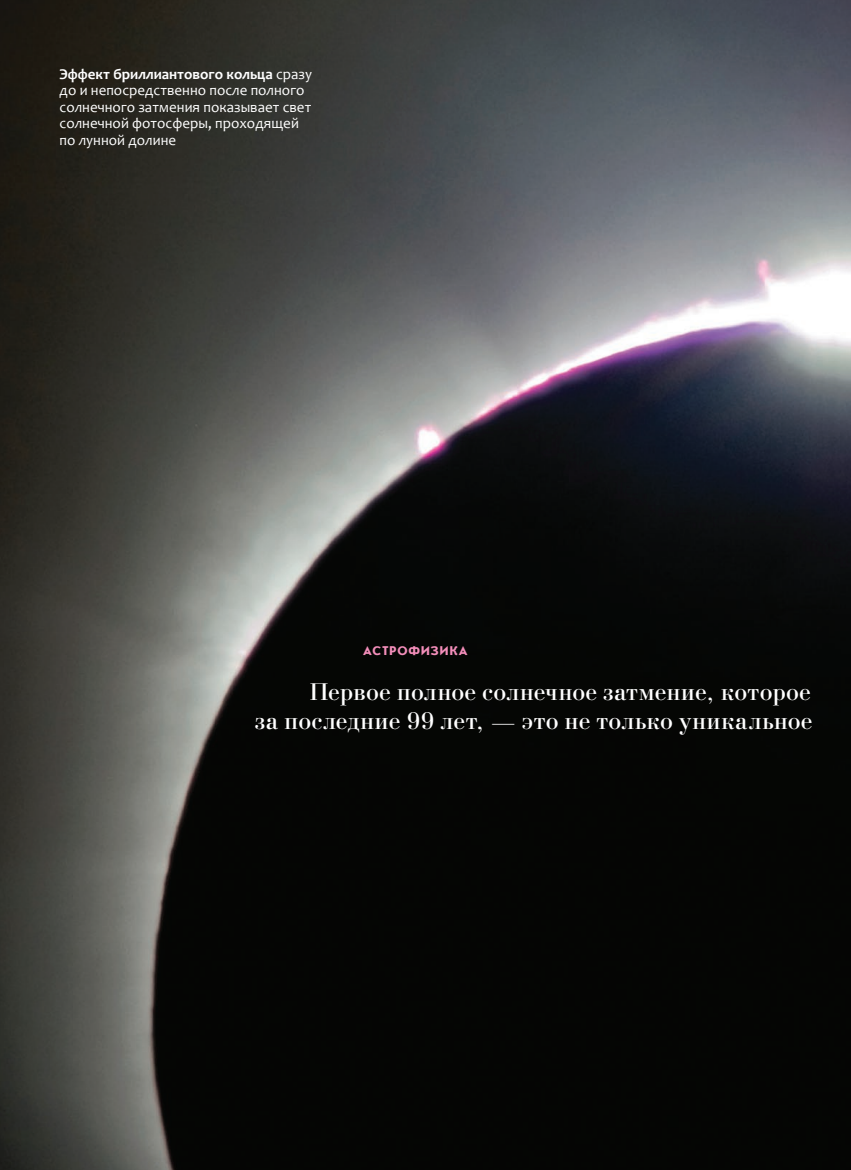
<style>
.page{position:relative;width:851px;height:1170px;background:#fff}
.page>*{position:absolute;margin:0;border:0;box-sizing:border-box;transform-origin:0 0}
.t1{font:25.5px/28.5px "Bodoni C";letter-spacing:.03em;color:#fff;text-align:right}
.t2{font:15px/16.5px "Candara";color:#fff}
.t3{font:700 12px "Journal Sans Serif";letter-spacing:.075em;color:#f38eba}
.s1{font-weight:700}
</style>
<div class="page">
<img style="left:0;top:0;width:850px;height:1169px">
<p class="t2" style="left:60px;top:66px;width:254px"><span class="s1">Эффект бриллиантового кольца</span> сразу до и непосредственно после полного солнечного затмения показывает свет солнечной фотосферы, проходящей по лунной долине</p>
<p class="t3" style="left:363px;top:644px;width:107px">АСТРОФИЗИКА</p>
<h1 class="t1" style="left:255px;top:678px;width:558px">Первое полное солнечное затмение, которое<br>за последние 99 лет, — это не только уникальное</h1>
</div>
